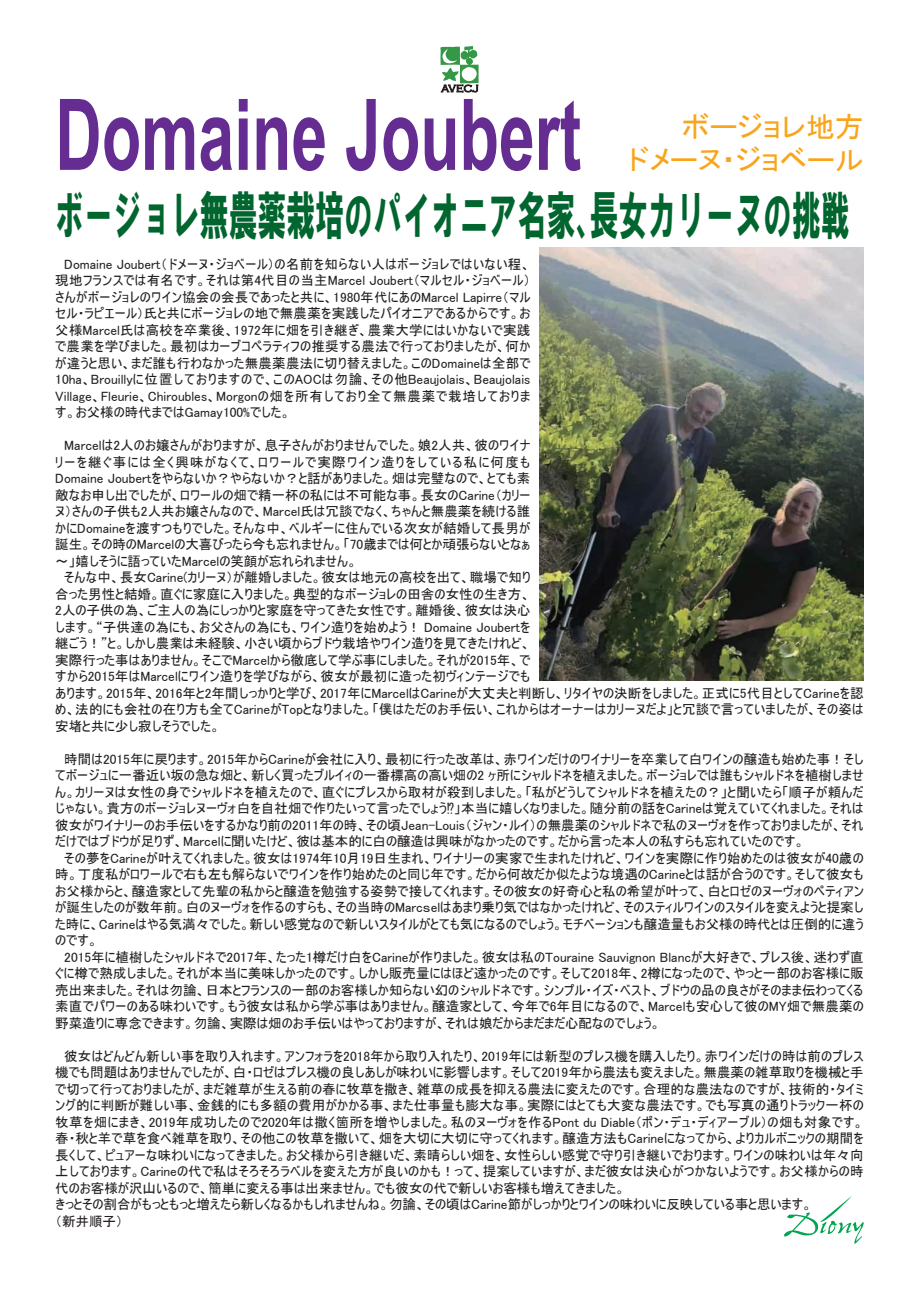
<style>
.page{position:relative;width:919px;height:1289px;background:#fff}
.page>*{position:absolute;margin:0;border:0;box-sizing:border-box;transform-origin:0 0}
.t1{font:700 99px "Arial";color:#652d91;scale:.65 1}
.t2{font:52.5px "HG Soei Kakugothic UB";color:#00652e;scale:.55 1}
.t3{font:28.8px/32.8px "JK P Gothic";color:#f9a51b;text-align:right}
.t4{font:13.5px/16.5px "MS UI Gothic";letter-spacing:.005em;color:#231f20}
</style>
<div class="page">
<svg style="left:784px;top:1196px;width:79px;height:47px"></svg>
<svg style="left:440px;top:46px;width:38px;height:47px"></svg>
<img style="left:539px;top:248px;width:324px;height:432px">
<h1 class="t1" style="left:55px;top:65px;width:810px">Domaine Joubert</h1>
<h3 class="t3" style="left:629px;top:110px;width:236px">ボージョレ地方<br>ドメーヌ・ジョベール</h3>
<h2 class="t2" style="left:55px;top:189px;width:1445px">ボージョレ無農薬栽培のパイオニア名家、長女カリーヌの挑戦</h2>
<p class="t4" style="left:55px;top:255px;width:476px;text-align:justify">　Domaine Joubert（ドメーヌ・ジョベール）の名前を知らない人はボージョレではいない程、現地フランスでは有名です。それは第4代目の当主Marcel Joubert（マルセル・ジョベール）さんがボージョレのワイン協会の会長であったと共に、1980年代にあのMarcel Lapirre（マルセル・ラピエール）氏と共にボージョレの地で無農薬を実践したパイオニアであるからです。お父様Marcel氏は高校を卒業後、1972年に畑を引き継ぎ、農業大学にはいかないで実践で農業を学びました。最初はカーブコペラティフの推奨する農法で行っておりましたが、何かが違うと思い、まだ誰も行わなかった無農薬農法に切り替えました。このDomaineは全部で10ha、Brouillyに位置しておりますので、このAOCは勿論、その他Beaujolais、Beaujolais Village、Fleurie、Chiroubles、Morgonの畑を所有しており全て無農薬で栽培しております。お父様の時代まではGamay100%でした。</p>
<p class="t4" style="left:55px;top:437px;width:809px">　Marcelは2人のお嬢さんがおりますが、息子さんがおりませんでした。娘2人共、彼のワイナ<br>リーを継ぐ事には全く興味がなくて、ロワールで実際ワイン造りをしている私に何度も<br>Domaine Joubertをやらないか？やらないか？と話がありました。畑は完璧なので、とても素<br>敵なお申し出でしたが、ロワールの畑で精一杯の私には不可能な事。長女のCarine（カリー<br>ヌ）さんの子供も2人共お嬢さんなので、Marcel氏は冗談でなく、ちゃんと無農薬を続ける誰<br>かにDomaineを渡すつもりでした。そんな中、ベルギーに住んでいる次女が結婚して長男が<br>誕生。その時のMarcelの大喜びったら今も忘れません。「70歳までは何とか頑張らないとなぁ<br>～」嬉しそうに語っていたMarcelの笑顔が忘れられません。<br>　そんな中、長女Carine(カリーヌ）が離婚しました。彼女は地元の高校を出て、職場で知り<br>合った男性と結婚。直ぐに家庭に入りました。典型的なボージョレの田舎の女性の生き方、<br>2人の子供の為、ご主人の為にしっかりと家庭を守ってきた女性です。離婚後、彼女は決心<br>します。“子供達の為にも、お父さんの為にも、ワイン造りを始めよう！ Domaine Joubertを<br>継ごう！”と。しかし農業は未経験、小さい頃からブドウ栽培やワイン造りを見てきたけれど、<br>実際行った事はありません。そこでMarcelから徹底して学ぶ事にしました。それが2015年、で<br>すから2015年はMarcelにワイン造りを学びながら、彼女が最初に造った初ヴィンテージでも<br>あります。2015年、2016年と2年間しっかりと学び、2017年にMarcelはCarineが大丈夫と判断し、リタイヤの決断をしました。正式に5代目としてCarineを認め、法的にも会社の在り方も全てCarineがTopとなりました。「僕はただのお手伝い、これからはオーナーはカリーヌだよ」と冗談で言っていましたが、その姿は安堵と共に少し寂しそうでした。</p>
<p class="t4" style="left:55px;top:750px;width:809px">　時間は2015年に戻ります。2015年からCarineが会社に入り、最初に行った改革は、赤ワインだけのワイナリーを卒業して白ワインの醸造も始めた事！そしてボージュに一番近い坂の急な畑と、新しく買ったブルイィの一番標高の高い畑の2 ヶ所にシャルドネを植えました。ボージョレでは誰もシャルドネを植樹しません。カリーヌは女性の身でシャルドネを植えたので、直ぐにプレスから取材が殺到しました。「私がどうしてシャルドネを植えたの？」と聞いたら「順子が頼んだじゃない。貴方のボージョレヌーヴォ白を自社畑で作りたいって言ったでしょう⁉」本当に嬉しくなりました。随分前の話をCarineは覚えていてくれました。それは彼女がワイナリーのお手伝いをするかなり前の2011年の時、その頃Jean-Louis（ジャン・ルイ）の無農薬のシャルドネで私のヌーヴォを作っておりましたが、それだけではブドウが足りず、Marcelに聞いたけど、彼は基本的に白の醸造は興味がなかったのです。だから言った本人の私すらも忘れていたのです。<br>　その夢をCarineが叶えてくれました。彼女は1974年10月19日生まれ、ワイナリーの実家で生まれたけれど、ワインを実際に作り始めたのは彼女が40歳の時。丁度私がロワールで右も左も解らないでワインを作り始めたのと同じ年です。だから何故だか似たような境遇のCarineとは話が合うのです。そして彼女もお父様からと、醸造家として先輩の私からと醸造を勉強する姿勢で接してくれます。その彼女の好奇心と私の希望が叶って、白とロゼのヌーヴォのペティアンが誕生したのが数年前。白のヌーヴォを作るのすらも、その当時のMarcｓelはあまり乗り気ではなかったけれど、そのスティルワインのスタイルを変えようと提案した時に、Carineはやる気満々でした。新しい感覚なので新しいスタイルがとても気になるのでしょう。モチベーションも醸造量もお父様の時代とは圧倒的に違うのです。<br>　2015年に植樹したシャルドネで2017年、たった1樽だけ白をCarineが作りました。彼女は私のTouraine Sauvignon Blancが大好きで、プレス後、迷わず直ぐに樽で熟成しました。それが本当に美味しかったのです。しかし販売量にはほど遠かったのです。そして2018年、2樽になったので、やっと一部のお客様に販売出来ました。それは勿論、日本とフランスの一部のお客様しか知らない幻のシャルドネです。シンプル・イズ・ベスト、ブドウの品の良さがそのまま伝わってくる素直でパワーのある味わいです。もう彼女は私から学ぶ事はありません。醸造家として、今年で6年目になるので、Marcelも安心して彼のMY畑で無農薬の野菜造りに専念できます。勿論、実際は畑のお手伝いはやっておりますが、それは娘だからまだまだ心配なのでしょう。</p>
<p class="t4" style="left:55px;top:1047px;width:810px">　彼女はどんどん新しい事を取り入れます。アンフォラを2018年から取り入れたり、2019年には新型のプレス機を購入したり。赤ワインだけの時は前のプレス機でも問題はありませんでしたが、白・ロゼはプレス機の良しあしが味わいに影響します。そして2019年から農法も変えました。無農薬の雑草取りを機械と手で切って行っておりましたが、まだ雑草が生える前の春に牧草を撒き、雑草の成長を抑える農法に変えたのです。合理的な農法なのですが、技術的・タイミング的に判断が難しい事、金銭的にも多額の費用がかかる事、また仕事量も膨大な事。実際にはとても大変な農法です。でも写真の通りトラック一杯の牧草を畑にまき、2019年成功したので2020年は撒く箇所を増やしました。私のヌーヴォを作るPont du Diable（ポン・デュ・ディアーブル）の畑も対象です。春・秋と羊で草を食べ雑草を取り、その他この牧草を撒いて、畑を大切に大切に守ってくれます。醸造方法もCarineになってから、よりカルボニックの期間を長くして、ピュアーな味わいになってきました。お父様から引き継いだ、素晴らしい畑を、女性らしい感覚で守り引き継いでおります。ワインの味わいは年々向上しております。Carineの代で私はそろそろラベルを変えた方が良いのかも！って、提案していますが、まだ彼女は決心がつかないようです。お父様からの時代のお客様が沢山いるので、簡単に変える事は出来ません。でも彼女の代で新しいお客様も増えてきました。<br>きっとその割合がもっともっと増えたら新しくなるかもしれませんね。勿論、その頃はCarine節がしっかりとワインの味わいに反映している事と思います。<br>（新井順子）</p>
</div>
